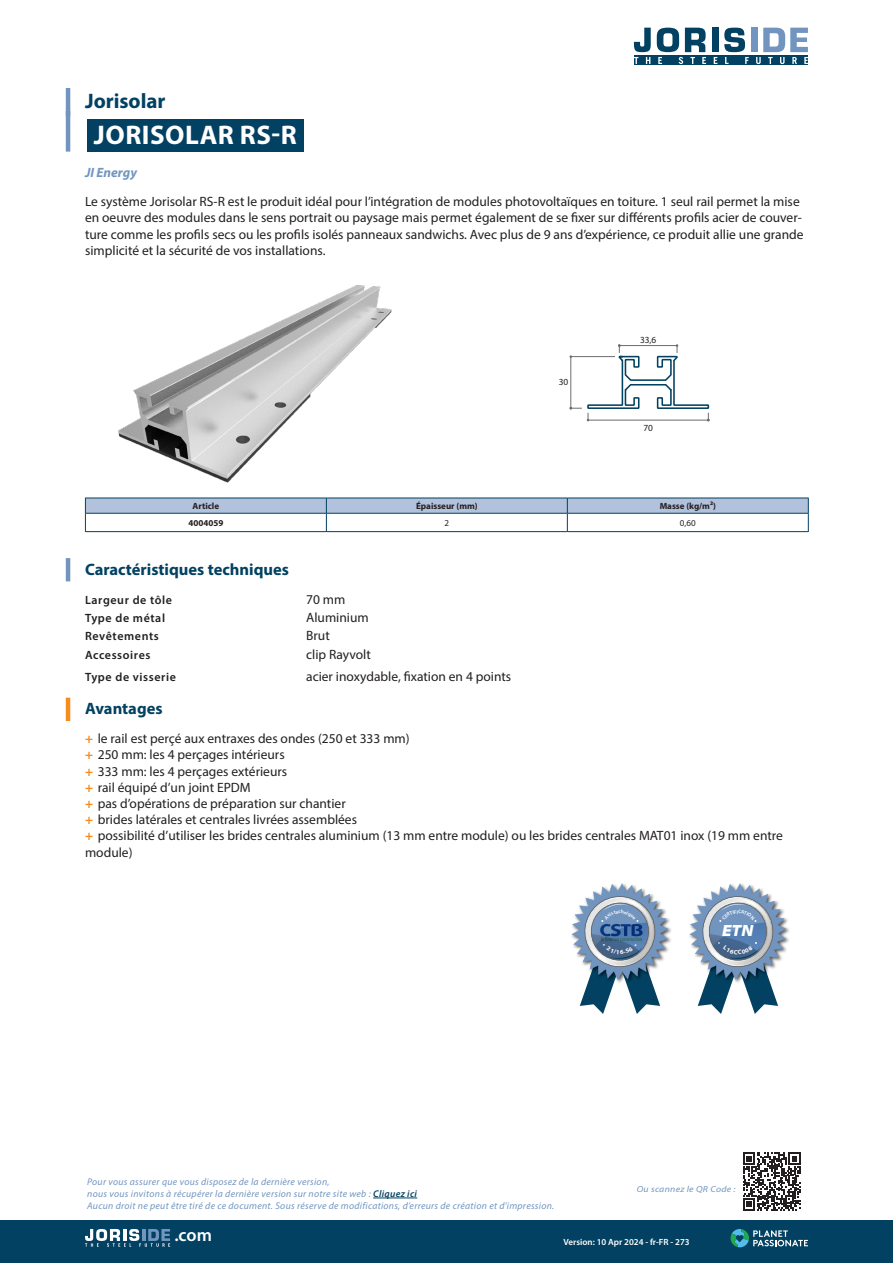
<style>
.page{position:relative;width:893px;height:1263px;background:#fff}
.page>*{position:absolute;margin:0;border:0;box-sizing:border-box;transform-origin:0 0}
.Product_Name{font:700 27px "Myriad Pro";letter-spacing:.02em;color:#fff}
.t1{font:700 21px "Myriad Pro";color:#024161}
.t2{font:600 18px "Myriad Pro";color:#fff}
.h2_advantages{font:700 16.5px "Myriad Pro";color:#024161}
.t3{font:italic 900 semi-expanded 16.35px "Myriad Pro";color:#fff}
.body_base{font:13.5px/16.2px "Myriad Pro";color:#231f20}
.body_namedlist{font:13.5px "Myriad Pro";color:#231f20}
.JI_Division{font:italic 700 13.5px "Myriad Pro";color:#7295c0}
.body_namedlist-2{font:600 12px "Myriad Pro";letter-spacing:.05em;color:#231f20}
.Bijschrift{font:italic 9.75px/11.7px "Myriad Pro";letter-spacing:.03em;color:#7295c0}
.t4{font:9.3px "Myriad Pro";color:#231f20}
.table_h2{font:700 9px "Myriad Pro";color:#231f20}
.Product_Code{font:600 9px "Myriad Pro";color:#fff}
.table_body{font:9px "Myriad Pro";color:#231f20}
.Bijschrift-2{font:italic 8.7px "Myriad Pro";letter-spacing:.03em;color:#7295c0;scale:1.11 1}
.s1{font-weight:700;color:#f68b1f}
.s2{font-weight:600;color:#024161}
</style>
<div class="page">
<div style="left:0;top:1220px;width:893px;height:43px;background:#024161"></div>
<div style="left:634px;top:56px;width:174px;height:9px;background:#024161"></div>
<div style="left:712px;top:28px;width:6px;height:24px;background:#024161"></div>
<div style="left:751px;top:28px;width:7px;height:24px;background:#7295c0"></div>
<svg style="left:634px;top:28px;width:17px;height:36px"></svg>
<svg style="left:657px;top:28px;width:49px;height:36px"></svg>
<svg style="left:714px;top:57px;width:3px;height:7px"></svg>
<svg style="left:724px;top:28px;width:25px;height:36px"></svg>
<svg style="left:756px;top:28px;width:52px;height:36px"></svg>
<svg style="left:85px;top:1229px;width:85px;height:18px"></svg>
<svg style="left:731px;top:1229px;width:77px;height:18px"></svg>
<hr style="left:373px;top:1198px;width:44px;height:1px;background:#024161">
<svg style="left:743px;top:1152px;width:58px;height:59px"></svg>
<hr style="left:66px;top:88px;width:4px;height:28px;background:#7295c0">
<div style="left:87px;top:119px;width:217px;height:33px;background:#024161"></div>
<hr style="left:66px;top:111px;width:4px;height:41px;background:#7295c0">
<img style="left:118px;top:285px;width:274px;height:198px">
<svg style="left:569px;top:344px;width:141px;height:77px"></svg>
<svg style="left:85px;top:498px;width:724px;height:34px"></svg>
<hr style="left:86px;top:531px;width:240px;height:1px;background:#024161">
<hr style="left:327px;top:531px;width:240px;height:1px;background:#024161">
<hr style="left:568px;top:531px;width:240px;height:1px;background:#024161">
<hr style="left:66px;top:558px;width:4px;height:23px;background:#7295c0">
<hr style="left:66px;top:698px;width:4px;height:23px;background:#f68b1f">
<img style="left:786px;top:918px;width:4px;height:32px">
<img style="left:668px;top:918px;width:4px;height:32px">
<svg style="left:689px;top:883px;width:97px;height:131px"></svg>
<svg style="left:571px;top:883px;width:97px;height:131px"></svg>
<p class="t1" style="left:85px;top:87px;width:82px">Jorisolar</p>
<p class="Product_Name" style="left:94px;top:117px;width:205px">JORISOLAR RS-R</p>
<p class="JI_Division" style="left:85px;top:164px;width:54px">JI Energy</p>
<p class="body_base" style="left:85px;top:193px;width:720px">Le système Jorisolar RS-R est le produit idéal pour l’intégration de modules photovoltaïques en toiture. 1 seul rail permet la mise en oeuvre des modules dans le sens portrait ou paysage mais permet également de se fixer sur différents profils acier de couver&shy;ture comme les profils secs ou les profils isolés panneaux sandwichs. Avec plus de 9 ans d’expérience, ce produit allie une grande simplicité et la sécurité de vos installations.</p>
<p class="t4" style="left:559px;top:376px;width:11px">30</p>
<p class="t4" style="left:640px;top:334px;width:18px">33,6</p>
<p class="t4" style="left:643px;top:422px;width:11px">70</p>
<p class="table_h2" style="left:193px;top:500px;width:28px">Article</p>
<p class="table_h2" style="left:416px;top:500px;width:63px">Épaisseur (mm)</p>
<p class="table_h2" style="left:660px;top:500px;width:58px">Masse (kg/m²)</p>
<p class="table_h2" style="left:188px;top:517px;width:36px">4004059</p>
<p class="table_body" style="left:445px;top:517px;width:6px">2</p>
<p class="table_body" style="left:680px;top:517px;width:17px">0,60</p>
<p class="h2_advantages" style="left:85px;top:558px;width:206px">Caractéristiques techniques</p>
<p class="body_namedlist-2" style="left:85px;top:592px;width:89px">Largeur de tôle</p>
<p class="body_namedlist" style="left:306px;top:591px;width:41px">70 mm</p>
<p class="body_namedlist-2" style="left:85px;top:610px;width:82px">Type de métal</p>
<p class="body_namedlist" style="left:306px;top:609px;width:64px">Aluminium</p>
<p class="body_namedlist-2" style="left:85px;top:629px;width:75px">Revêtements</p>
<p class="body_namedlist" style="left:306px;top:627px;width:25px">Brut</p>
<p class="body_namedlist-2" style="left:85px;top:647px;width:67px">Accessoires</p>
<p class="body_namedlist" style="left:306px;top:646px;width:66px">clip Rayvolt</p>
<p class="body_namedlist-2" style="left:85px;top:669px;width:92px">Type de visserie</p>
<p class="body_namedlist" style="left:306px;top:668px;width:207px">acier inoxydable, fixation en 4 points</p>
<p class="h2_advantages" style="left:85px;top:698px;width:79px">Avantages</p>
<p class="body_base" style="left:85px;top:730px;width:326px"><span class="s1">+</span> le rail est perçé aux entraxes des ondes (250 et 333 mm)</p>
<p class="body_base" style="left:85px;top:747px;width:201px"><span class="s1">+</span> 250 mm: les 4 perçages intérieurs</p>
<p class="body_base" style="left:85px;top:763px;width:204px"><span class="s1">+</span> 333 mm: les 4 perçages extérieurs</p>
<p class="body_base" style="left:85px;top:779px;width:167px"><span class="s1">+</span> rail équipé d’un joint EPDM</p>
<p class="body_base" style="left:85px;top:795px;width:262px"><span class="s1">+</span> pas d’opérations de préparation sur chantier</p>
<p class="body_base" style="left:85px;top:811px;width:274px"><span class="s1">+</span> brides latérales et centrales livrées assemblées</p>
<p class="body_base" style="left:85px;top:828px;width:699px"><span class="s1">+</span> possibilité d’utiliser les brides centrales aluminium (13 mm entre module) ou les brides centrales MAT01 inox (19 mm entre module)</p>
<p class="t3" style="left:722px;top:919px;width:33px">ETN</p>
<p class="Bijschrift" style="left:87px;top:1176px;width:331px">Pour vous assurer que vous disposez de la dernière version,<br>nous vous invitons à récupérer la dernière version sur notre site web : <span class="s2">Cliquez ici</span></p>
<p class="Bijschrift" style="left:87px;top:1199px;width:469px">Aucun droit ne peut être tiré de ce document. Sous réserve de modifications, d’erreurs de création et d’impression.</p>
<h3 class="t2" style="left:174px;top:1223px;width:39px">.com</h3>
<p class="Bijschrift-2" style="left:637px;top:1184px;width:91px">Ou scannez le QR Code :</p>
<p class="Product_Code" style="left:563px;top:1236px;width:128px">Version: 10 Apr 2024 - fr-FR - 273</p>
</div>
